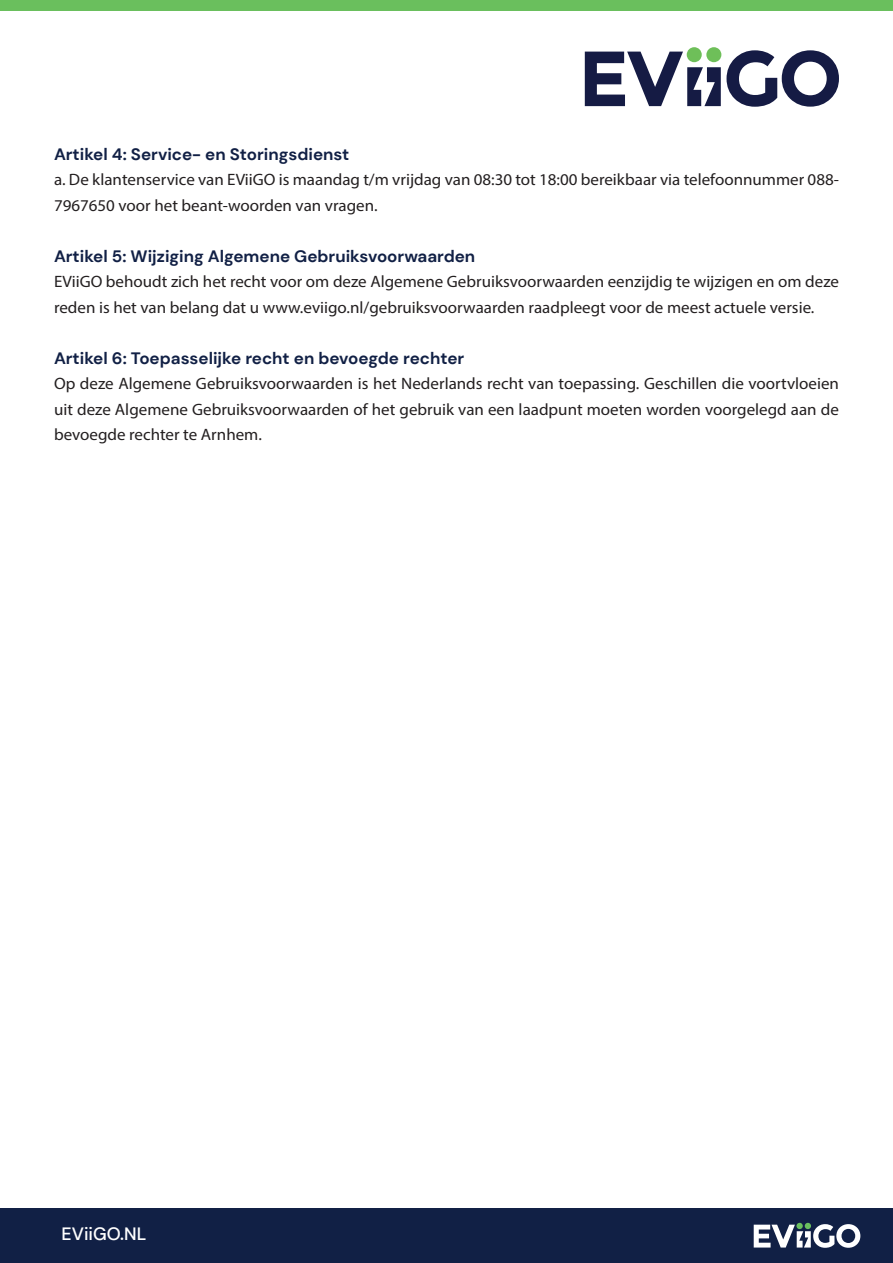
<style>
.page{position:relative;width:893px;height:1263px;background:#fff}
.page>*{position:absolute;margin:0;border:0;box-sizing:border-box;transform-origin:0 0}
.t1{font:500 17.85px "DM Sans";color:#fff}
.t2{font:16.5px/25.5px "Myriad Pro";color:#231f20}
.t3{font:700 16.5px "DM Sans";color:#112045}
</style>
<div class="page">
<div style="left:0;top:1209px;width:893px;height:54px;background:#112045"></div>
<svg style="left:754px;top:1223px;width:106px;height:25px"></svg>
<svg style="left:585px;top:47px;width:254px;height:60px"></svg>
<div style="left:0;top:0;width:893px;height:11px;background:#6abf5d"></div>
<p class="t3" style="left:54px;top:144px;width:297px">Artikel 4: Service- en Storingsdienst</p>
<p class="t2" style="left:54px;top:167px;width:786px">a. De klantenservice van EViiGO is maandag t/m vrijdag van 08:30 tot 18:00 bereikbaar via telefoonnummer 088-<br>7967650 voor het beant-woorden van vragen.</p>
<p class="t3" style="left:54px;top:246px;width:423px">Artikel 5: Wijziging Algemene Gebruiksvoorwaarden</p>
<p class="t2" style="left:54px;top:269px;width:787px">EViiGO behoudt zich het recht voor om deze Algemene Gebruiksvoorwaarden eenzijdig te wijzigen en om deze reden is het van belang dat u www.eviigo.nl/gebruiksvoorwaarden raadpleegt voor de meest actuele versie.</p>
<p class="t3" style="left:54px;top:348px;width:412px">Artikel 6: Toepasselijke recht en bevoegde rechter</p>
<p class="t2" style="left:54px;top:371px;width:786px;text-align:justify">Op deze Algemene Gebruiksvoorwaarden is het Nederlands recht van toepassing. Geschillen die voortvloeien uit deze Algemene Gebruiksvoorwaarden of het gebruik van een laadpunt moeten worden voorgelegd aan de bevoegde rechter te Arnhem.</p>
<p class="t1" style="left:62px;top:1223px;width:86px">EViiGO.NL</p>
</div>
